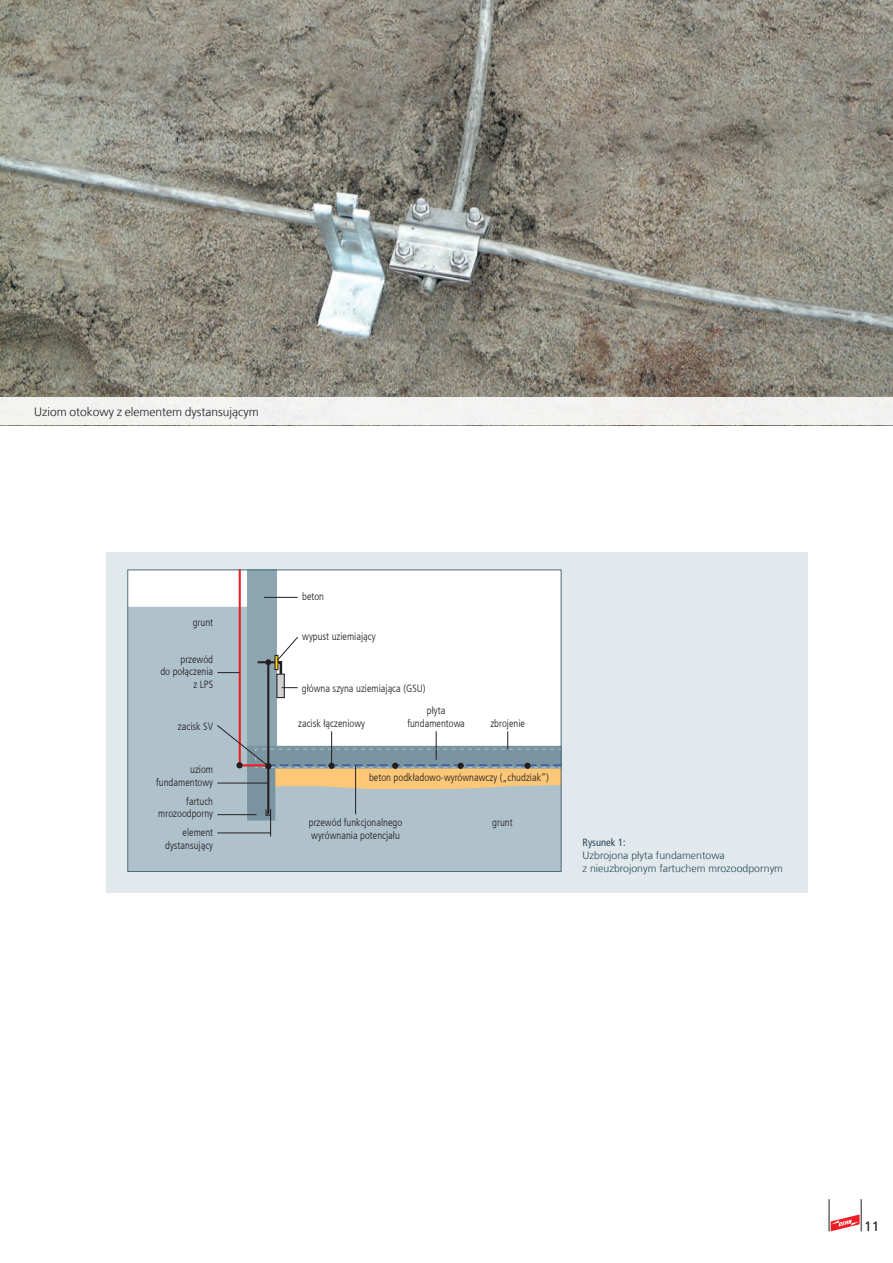
<style>
.page{position:relative;width:893px;height:1263px;background:#fff}
.page>*{position:absolute;margin:0;border:0;box-sizing:border-box;transform-origin:0 0}
.t1{font:13.5px "Frutiger LT Com";color:#231f20}
.Copy_45_9pt_black{font:300 12px "Frutiger LT Com";color:#231f20}
.Seitenzahl_rechts_bl{font:300 condensed 10.5px/12.6px "Frutiger LT Com";color:#231f20;text-align:right}
.Copy_45_7pt_Hinweist{font:300 10.5px/12.6px "Frutiger LT Com";color:#294a59}
.Copy_45_7pt_Hinweist-2{font:300 condensed 10.5px "Frutiger LT Com";color:#231f20}
.Copy_45_7pt_Hinweist-3{font:condensed 10.5px "Frutiger LT Com";color:#294a59}
</style>
<div class="page">
<div style="left:106px;top:553px;width:702px;height:340px;background:#e2e9ed"></div>
<img style="left:0;top:0;width:893px;height:398px">
<div style="left:128px;top:570px;width:433px;height:301px;background:#fff"></div>
<svg style="left:130px;top:607px;width:429px;height:263px;fill:#afc1cb"></svg>
<div style="left:247px;top:570px;width:29px;height:177px;background:#8da5b1"></div>
<hr style="left:267px;top:662px;width:2px;height:152px;background:#231f20">
<hr style="left:239px;top:570px;width:2px;height:195px;background:#ee1d23">
<div style="left:277px;top:674px;width:7px;height:24px;background:#d1d2d4"></div>
<div style="left:276px;top:674px;width:9px;height:24px;border:1px solid #231f20"></div>
<div style="left:128px;top:570px;width:433px;height:302px;border:1px solid #4c6c7a"></div>
<svg style="left:282px;top:687px;width:16px;height:1px"></svg>
<div style="left:0;top:398px;width:893px;height:27px;background:#f3f2f1"></div>
<svg style="left:258px;top:636px;width:41px;height:41px"></svg>
<hr style="left:264px;top:597px;width:34px;height:1px;background:#231f20">
<svg style="left:217px;top:672px;width:23px;height:1px"></svg>
<svg style="left:216px;top:724px;width:345px;height:112px"></svg>
<hr style="left:217px;top:814px;width:40px;height:1px;background:#231f20">
<hr style="left:217px;top:832px;width:53px;height:1px;background:#231f20">
<svg style="left:831px;top:1214px;width:28px;height:17px"></svg>
<hr style="left:829px;top:1199px;width:1px;height:32px;background:#231f20">
<hr style="left:861px;top:1199px;width:1px;height:32px;background:#231f20">
<p class="Copy_45_9pt_black" style="left:34px;top:405px;width:226px">Uziom otokowy z elementem dystansującym</p>
<p class="Seitenzahl_rechts_bl" style="left:193px;top:616px;width:22px">grunt</p>
<p class="Seitenzahl_rechts_bl" style="left:160px;top:653px;width:54px">przewód<br>do połączenia z LPS</p>
<p class="Seitenzahl_rechts_bl" style="left:178px;top:720px;width:37px">zacisk SV</p>
<p class="Seitenzahl_rechts_bl" style="left:156px;top:764px;width:58px">uziom fundamentowy</p>
<p class="Seitenzahl_rechts_bl" style="left:158px;top:795px;width:56px">fartuch mrozoodporny</p>
<p class="Seitenzahl_rechts_bl" style="left:165px;top:826px;width:50px">element dystansujący</p>
<p class="Seitenzahl_rechts_bl" style="left:302px;top:590px;width:23px">beton</p>
<p class="Seitenzahl_rechts_bl" style="left:302px;top:630px;width:75px">wypust uziemiający</p>
<p class="Copy_45_7pt_Hinweist-2" style="left:302px;top:682px;width:125px">główna szyna uziemiająca (GSU)</p>
<p class="Seitenzahl_rechts_bl" style="left:407px;top:705px;width:59px;text-align:center">płyta fundamentowa</p>
<p class="Seitenzahl_rechts_bl" style="left:298px;top:717px;width:68px">zacisk łączeniowy</p>
<p class="Seitenzahl_rechts_bl" style="left:490px;top:717px;width:36px">zbrojenie</p>
<p class="Seitenzahl_rechts_bl" style="left:369px;top:771px;width:181px">beton podkładowo-wyrównawczy („chudziak”)</p>
<p class="Seitenzahl_rechts_bl" style="left:309px;top:817px;width:95px;text-align:left">przewód funkcjonalnego wyrównania potencjału</p>
<p class="Seitenzahl_rechts_bl" style="left:492px;top:817px;width:22px">grunt</p>
<p class="Copy_45_7pt_Hinweist-3" style="left:583px;top:837px;width:45px">Rysunek 1:</p>
<p class="Copy_45_7pt_Hinweist" style="left:583px;top:849px;width:202px">Uzbrojona płyta fundamentowa<br>z nieuzbrojonym fartuchem mrozoodpornym</p>
<p class="t1" style="left:864px;top:1219px;width:17px">11</p>
</div>
